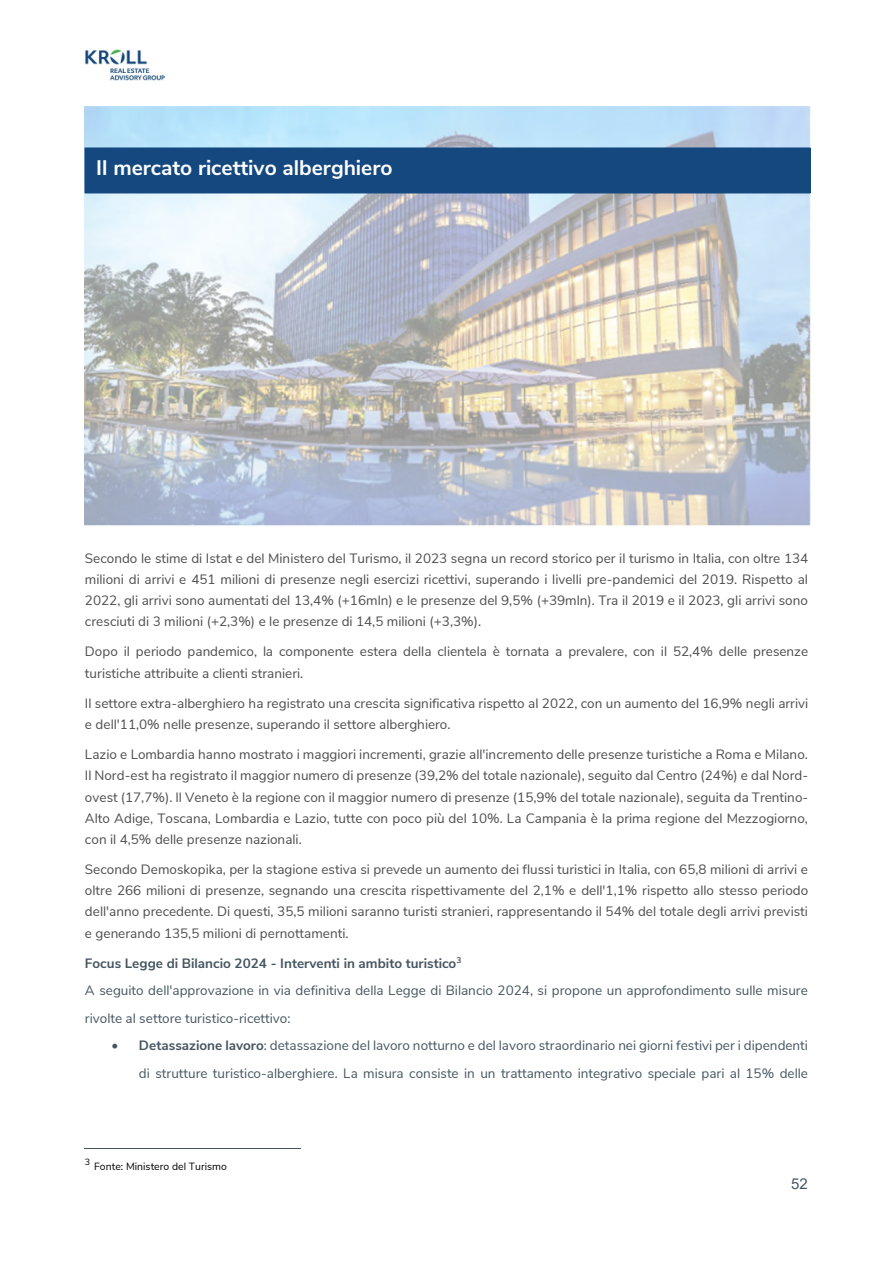
<style>
.page{position:relative;width:893px;height:1263px;background:#fff}
.page>*{position:absolute;margin:0;border:0;box-sizing:border-box;transform-origin:0 0}
.t1{font:700 21px "Nunito Sans";color:#fff}
.t2{font:15px "Arial";color:#455560}
.t3{font:13.5px/21.1px "Nunito Sans";color:#4d4d4f;text-align:justify}
.t4{font:13.5px/27.8px "Nunito Sans";letter-spacing:.005em;color:#455560}
.t5{font:700 13.5px "Nunito Sans";color:#455560}
.t6{font:10.5px "Nunito Sans";letter-spacing:.005em;color:#000}
.t7{font:9px "Nunito Sans";color:#000}
.s1{font-weight:700}
</style>
<div class="page">
<img style="left:85px;top:49px;width:80px;height:31px">
<hr style="left:85px;top:1148px;width:216px;height:1px;background:#455560">
<img style="left:85px;top:106px;width:726px;height:420px">
<div style="left:85px;top:148px;width:725px;height:45px;background:#14487f"></div>
<h1 class="t1" style="left:96px;top:152px;width:298px">Il mercato ricettivo alberghiero</h1>
<p class="t3" style="left:85px;top:547px;width:725px">Secondo le stime di Istat e del Ministero del Turismo, il 2023 segna un record storico per il turismo in Italia, con oltre 134 milioni di arrivi e 451 milioni di presenze negli esercizi ricettivi, superando i livelli pre-pandemici del 2019. Rispetto al 2022, gli arrivi sono aumentati del 13,4% (+16mln) e le presenze del 9,5% (+39mln). Tra il 2019 e il 2023, gli arrivi sono cresciuti di 3 milioni (+2,3%) e le presenze di 14,5 milioni (+3,3%).</p>
<p class="t3" style="left:85px;top:640px;width:725px">Dopo il periodo pandemico, la componente estera della clientela è tornata a prevalere, con il 52,4% delle presenze turistiche attribuite a clienti stranieri.</p>
<p class="t3" style="left:85px;top:692px;width:725px">Il settore extra-alberghiero ha registrato una crescita significativa rispetto al 2022, con un aumento del 16,9% negli arrivi e dell'11,0% nelle presenze, superando il settore alberghiero.</p>
<p class="t3" style="left:85px;top:743px;width:725px">Lazio e Lombardia hanno mostrato i maggiori incrementi, grazie all'incremento delle presenze turistiche a Roma e Milano.<br>Il Nord-est ha registrato il maggior numero di presenze (39,2% del totale nazionale), seguito dal Centro (24%) e dal Nord&shy;ovest (17,7%). Il Veneto è la regione con il maggior numero di presenze (15,9% del totale nazionale), seguita da Trentino-Alto Adige, Toscana, Lombardia e Lazio, tutte con poco più del 10%. La Campania è la prima regione del Mezzogiorno, con il 4,5% delle presenze nazionali.</p>
<p class="t3" style="left:85px;top:858px;width:725px">Secondo Demoskopika, per la stagione estiva si prevede un aumento dei flussi turistici in Italia, con 65,8 milioni di arrivi e oltre 266 milioni di presenze, segnando una crescita rispettivamente del 2,1% e dell'1,1% rispetto allo stesso periodo dell'anno precedente. Di questi, 35,5 milioni saranno turisti stranieri, rappresentando il 54% del totale degli arrivi previsti e generando 135,5 milioni di pernottamenti.</p>
<p class="t5" style="left:85px;top:953px;width:378px">Focus Legge di Bilancio 2024 - Interventi in ambito turistico<sup>3</sup></p>
<p class="t4" style="left:85px;top:976px;width:724px">A seguito dell'approvazione in via definitiva della Legge di Bilancio 2024, si propone un approfondimento sulle misure rivolte al settore turistico-ricettivo:</p>
<p class="t4" style="left:112px;top:1031px;width:697px;text-align:right">• <span class="s1">Detassazione lavoro</span>: detassazione del lavoro notturno e del lavoro straordinario nei giorni festivi per i dipendenti di strutture turistico-alberghiere. La misura consiste in un trattamento integrativo speciale pari al 15% delle</p>
<p class="t7" style="left:85px;top:1155px;width:7px">3</p>
<p class="t6" style="left:94px;top:1159px;width:134px">Fonte: Ministero del Turismo</p>
<p class="t2" style="left:791px;top:1176px;width:18px">52</p>
</div>
